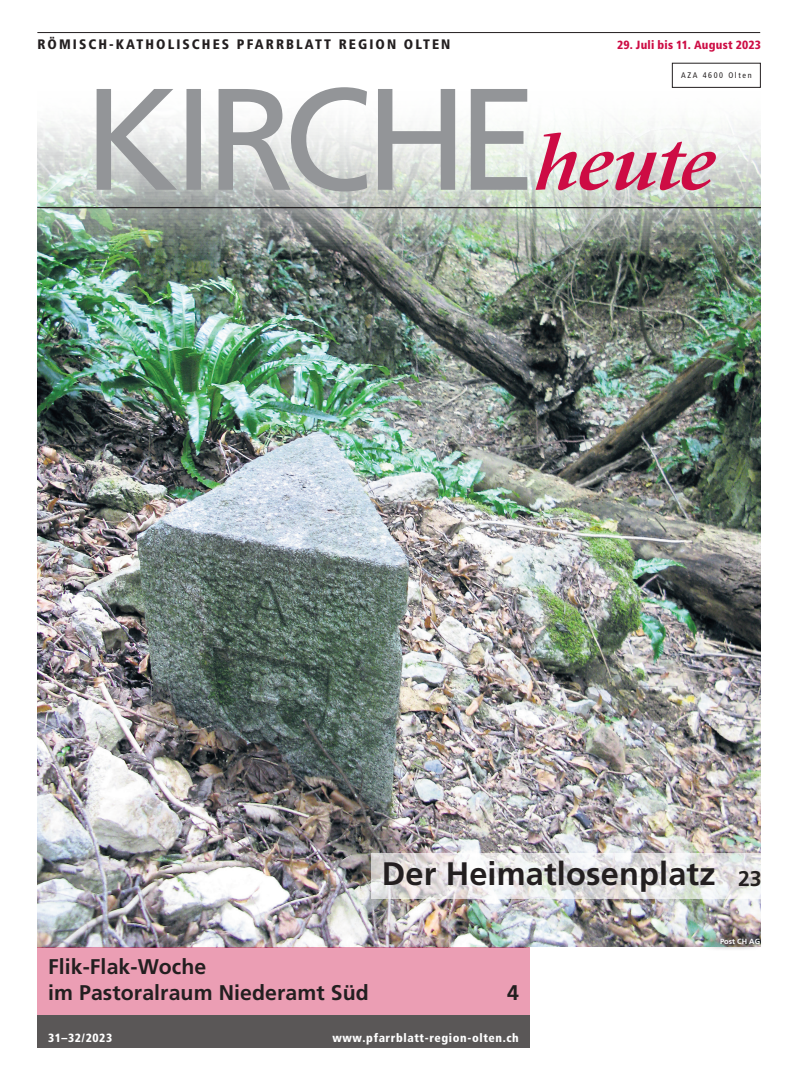
<style>
.page{position:relative;width:798px;height:1081px;background:#fff}
.page>*{position:absolute;margin:0;border:0;box-sizing:border-box;transform-origin:0 0}
.t1{font:700 32.5px "Frutiger LT Pro";letter-spacing:.005em;color:#231f20}
.t2{font:700 21.25px/26.2px "Frutiger LT Pro";letter-spacing:.005em;color:#231f20}
.t3{font:900 condensed 13.75px "Frutiger LT Pro";letter-spacing:.15em;color:#231f20}
.t4{font:900 condensed 11.88px "Frutiger LT Pro";letter-spacing:.05em;color:#fff}
.t5{font:900 condensed 11.88px "Frutiger LT Pro";letter-spacing:.015em;color:#cd0c44}
.t6{font:condensed 8.12px "Frutiger LT Pro";letter-spacing:.2em;color:#231f20}
.t7{font:700 7.5px "Frutiger LT Pro";color:#fff}
.s1{font-size:21.25px}
</style>
<div class="page">
<img style="left:37px;top:87px;width:723px;height:860px">
<svg style="left:370px;top:854px;width:391px;height:45px"></svg>
<div style="left:37px;top:1015px;width:492px;height:33px;background:#5a5757"></div>
<div style="left:37px;top:947px;width:492px;height:68px;background:#eb9eb4"></div>
<div style="left:672px;top:63px;width:88px;height:25px;border:1px solid #231f20"></div>
<hr style="left:37px;top:207px;width:723px;height:1px;background:#231f20">
<svg style="left:709px;top:931px;width:52px;height:17px"></svg>
<div style="left:701px;top:932px;width:52px;height:19px;background:#231f20;opacity:.75"></div>
<hr style="left:37px;top:32px;width:723px;height:1px;background:#231f20">
<svg style="left:97px;top:87px;width:430px;height:104px"></svg>
<svg style="left:535px;top:133px;width:180px;height:57px"></svg>
<p class="t3" style="left:37px;top:36px;width:414px">RÖMISCH-KATHOLISCHES PFARRBLATT REGION OLTEN</p>
<p class="t5" style="left:617px;top:37px;width:145px">29. Juli bis 11. August 2023</p>
<p class="t6" style="left:680px;top:71px;width:72px">AZA 4600 Olten</p>
<h1 class="t1" style="left:381px;top:854px;width:381px">Der Heimatlosenplatz <span class="s1">23</span></h1>
<p class="t2" style="left:48px;top:953px;width:322px">Flik-Flak-Woche<br>im Pastoralraum Niederamt Süd</p>
<p class="t2" style="left:507px;top:979px;width:13px">4</p>
<p class="t4" style="left:48px;top:1031px;width:66px">31–32/2023</p>
<p class="t4" style="left:332px;top:1031px;width:188px">www.pfarrblatt-region-olten.ch</p>
<p class="t7" style="left:719px;top:936px;width:41px">Post CH AG</p>
</div>
